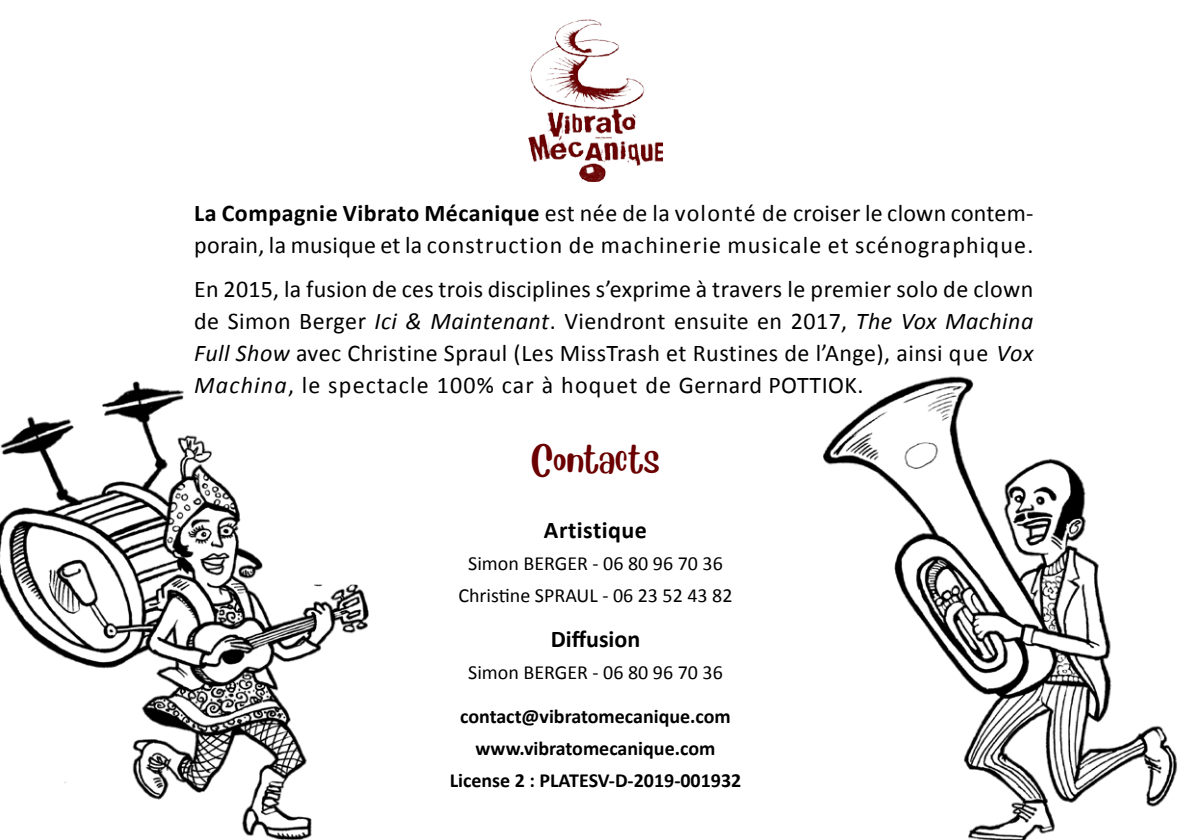
<style>
.page{position:relative;width:1191px;height:840px;background:#fff}
.page>*{position:absolute;margin:0;border:0;box-sizing:border-box;transform-origin:0 0}
.t1{font:28px "Blueberry";color:#6b0000}
.t2{font:24px/32px "Calibri";letter-spacing:.04em;color:#000}
.t3{font:700 24px "Calibri";letter-spacing:.02em;color:#000}
.t4{font:700 24px "Calibri";color:#000}
.t5{font:700 20px/32px "Calibri";color:#000;text-align:center}
.t6{font:20px/32px "Calibri";color:#000;text-align:center}
.s1{font-weight:700}
.s2{font-style:italic}
</style>
<div class="page">
<img style="left:528px;top:19px;width:134px;height:162px">
<img style="left:0;top:381px;width:369px;height:458px">
<img style="left:823px;top:376px;width:354px;height:463px">
<p class="t2" style="left:194px;top:196px;width:840px"><span class="s1">La Compagnie Vibrato Mécanique</span> est née de la volonté de croiser le clown contem&shy;porain, la musique et la construction de machinerie musicale et scénographique.</p>
<p class="t2" style="left:194px;top:272px;width:841px;text-align:justify">En 2015, la fusion de ces trois disciplines s’exprime à travers le premier solo de clown de Simon Berger <span class="s2">Ici &amp; Maintenant</span>. Viendront ensuite en 2017, <span class="s2">The Vox Machina Full Show</span> avec Christine Spraul (Les MissTrash et Rustines de l’Ange), ainsi que <span class="s2">Vox Machina</span>, le spectacle 100% car à hoquet de Gernard POTTIOK.</p>
<p class="t1" style="left:531px;top:438px;width:130px">CONTACTS</p>
<p class="t3" style="left:544px;top:513px;width:105px">Artistique</p>
<p class="t6" style="left:458px;top:546px;width:275px">Simon BERGER - 06 80 96 70 36<br>Christine SPRAUL - 06 23 52 43 82</p>
<p class="t4" style="left:550px;top:621px;width:91px">Diffusion</p>
<p class="t6" style="left:468px;top:654px;width:256px">Simon BERGER - 06 80 96 70 36</p>
<p class="t5" style="left:450px;top:698px;width:293px">contact@vibratomecanique.com www.vibratomecanique.com<br>License 2 : PLATESV-D-2019-001932</p>
</div>
